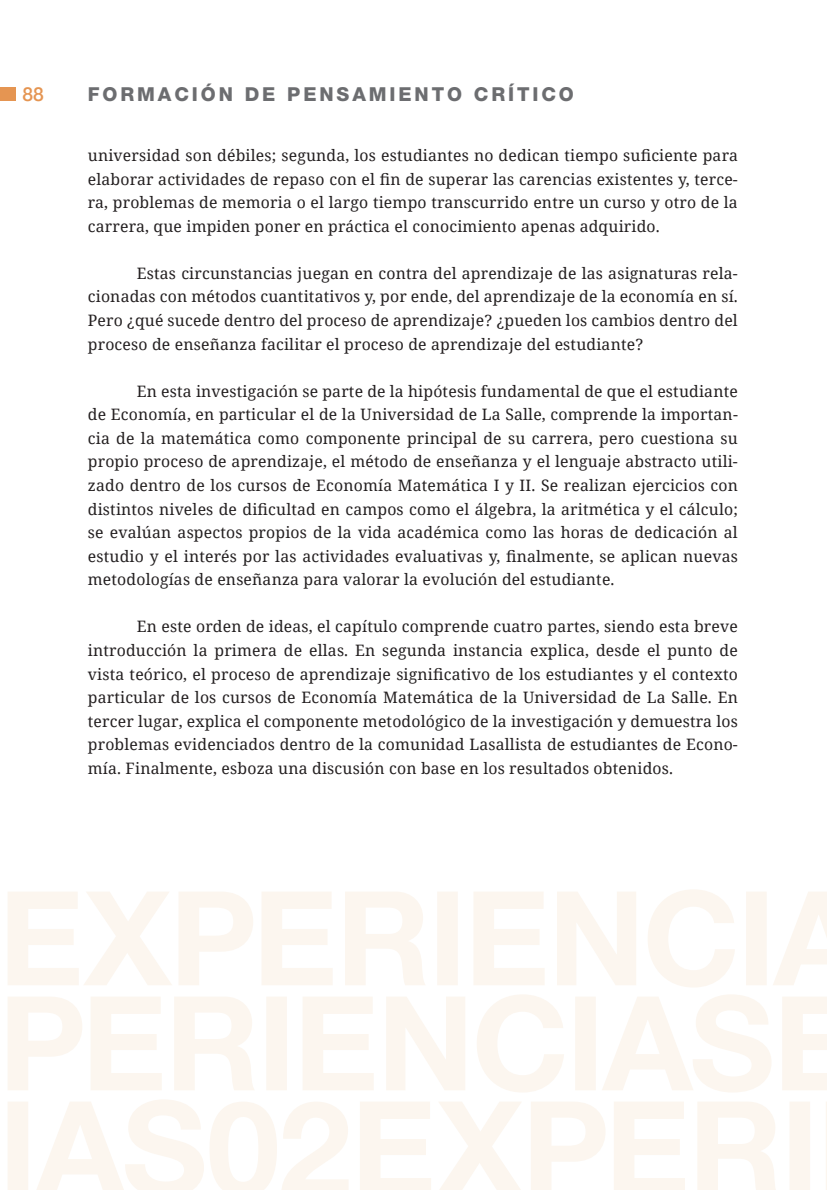
<style>
.page{position:relative;width:828px;height:1190px;background:#fff}
.page>*{position:absolute;margin:0;border:0;box-sizing:border-box;transform-origin:0 0}
.t1{font:800 19.25px "Helvetica Neue LT Std";letter-spacing:.15em;color:#6c6d70}
.t2{font:500 19.25px "Helvetica Neue";color:#e59552}
.t3{font:15.75px/23.6px "Noto Serif";letter-spacing:.01em;color:#231f20;text-align:justify}
</style>
<div class="page">
<div style="left:0;top:87px;width:16px;height:13px;background:#e59552"></div>
<svg style="left:8px;top:1100px;width:802px;height:90px;fill:#fcf6ef"></svg>
<svg style="left:8px;top:994px;width:818px;height:98px;fill:#fcf7f1"></svg>
<svg style="left:8px;top:889px;width:818px;height:98px;fill:#fdf9f5"></svg>
<p class="t2" style="left:22px;top:78px;width:23px">88</p>
<p class="t1" style="left:88px;top:82px;width:487px">FORMACIÓN DE PENSAMIENTO CRÍTICO</p>
<p class="t3" style="left:88px;top:143px;width:651px">universidad son débiles; segunda, los estudiantes no dedican tiempo suficiente para elaborar actividades de repaso con el fin de superar las carencias existentes y, terce&shy;ra, problemas de memoria o el largo tiempo transcurrido entre un curso y otro de la carrera, que impiden poner en práctica el conocimiento apenas adquirido.</p>
<p class="t3" style="left:88px;top:261px;width:651px;text-indent:49px">Estas circunstancias juegan en contra del aprendizaje de las asignaturas rela&shy;cionadas con métodos cuantitativos y, por ende, del aprendizaje de la economía en sí.<br>Pero ¿qué sucede dentro del proceso de aprendizaje? ¿pueden los cambios dentro del proceso de enseñanza facilitar el proceso de aprendizaje del estudiante?</p>
<p class="t3" style="left:88px;top:379px;width:651px;text-indent:49px">En esta investigación se parte de la hipótesis fundamental de que el estudiante de Economía, en particular el de la Universidad de La Salle, comprende la importan&shy;cia de la matemática como componente principal de su carrera, pero cuestiona su propio proceso de aprendizaje, el método de enseñanza y el lenguaje abstracto utili&shy;zado dentro de los cursos de Economía Matemática I y II. Se realizan ejercicios con distintos niveles de dificultad en campos como el álgebra, la aritmética y el cálculo; se evalúan aspectos propios de la vida académica como las horas de dedicación al estudio y el interés por las actividades evaluativas y, finalmente, se aplican nuevas metodologías de enseñanza para valorar la evolución del estudiante.</p>
<p class="t3" style="left:88px;top:614px;width:651px;text-indent:49px">En este orden de ideas, el capítulo comprende cuatro partes, siendo esta breve introducción la primera de ellas. En segunda instancia explica, desde el punto de vista teórico, el proceso de aprendizaje significativo de los estudiantes y el contexto particular de los cursos de Economía Matemática de la Universidad de La Salle. En tercer lugar, explica el componente metodológico de la investigación y demuestra los problemas evidenciados dentro de la comunidad Lasallista de estudiantes de Econo&shy;mía. Finalmente, esboza una discusión con base en los resultados obtenidos.</p>
</div>
